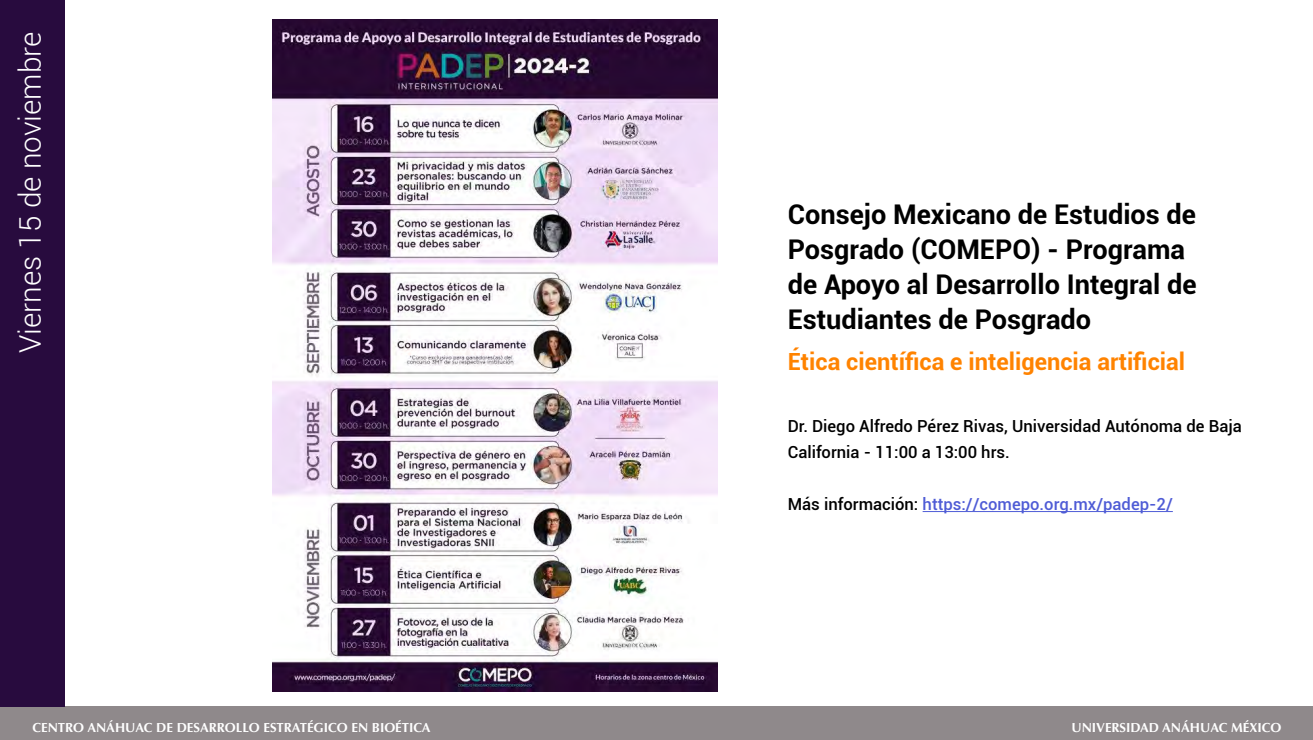
<style>
.page{position:relative;width:1313px;height:740px;background:#fff}
.page>*{position:absolute;margin:0;border:0;box-sizing:border-box;transform-origin:0 0}
.t1{font:300 29.75px "Roboto";color:#fff}
.t2{font:700 27.12px/35px "Roboto";color:#000}
.t3{font:700 23.62px "Roboto";color:#ff8300}
.t4{font:500 16.62px/26.2px "Roboto";color:#000}
.t5{font:500 16.62px "Roboto";color:#4f5cd6}
.t6{font:700 13.12px "Optima";color:#fff}
.s1{color:#000}
</style>
<div class="page">
<div style="left:0;top:706px;width:1312px;height:33px;background:#8f898b"></div>
<div style="left:0;top:0;width:65px;height:706px;background:#280b3e"></div>
<img style="left:272px;top:19px;width:445px;height:672px">
<hr style="left:922px;top:511px;width:250px;height:1px;background:#4f5cd6">
<p class="t1" style="left:10px;top:353px;width:323px;rotate:-90deg">Viernes 15 de noviembre</p>
<p class="t2" style="left:788px;top:196px;width:410px">Consejo Mexicano de Estudios de<br>Posgrado (COMEPO) - Programa de Apoyo al Desarrollo Integral de<br>Estudiantes de Posgrado</p>
<p class="t3" style="left:788px;top:345px;width:399px">Ética científica e inteligencia artificial</p>
<p class="t4" style="left:788px;top:411px;width:455px">Dr. Diego Alfredo Pérez Rivas, Universidad Autónoma de Baja<br>California - 11:00 a 13:00 hrs.</p>
<p class="t5" style="left:788px;top:492px;width:386px"><span class="s1">Más información:</span> https://comepo.org.mx/padep-2/</p>
<p class="t6" style="left:32px;top:719px;width:399px">CENTRO ANÁHUAC DE DESARROLLO ESTRATÉGICO EN BIOÉTICA</p>
<p class="t6" style="left:1071px;top:719px;width:211px">UNIVERSIDAD ANÁHUAC MÉXICO</p>
</div>
